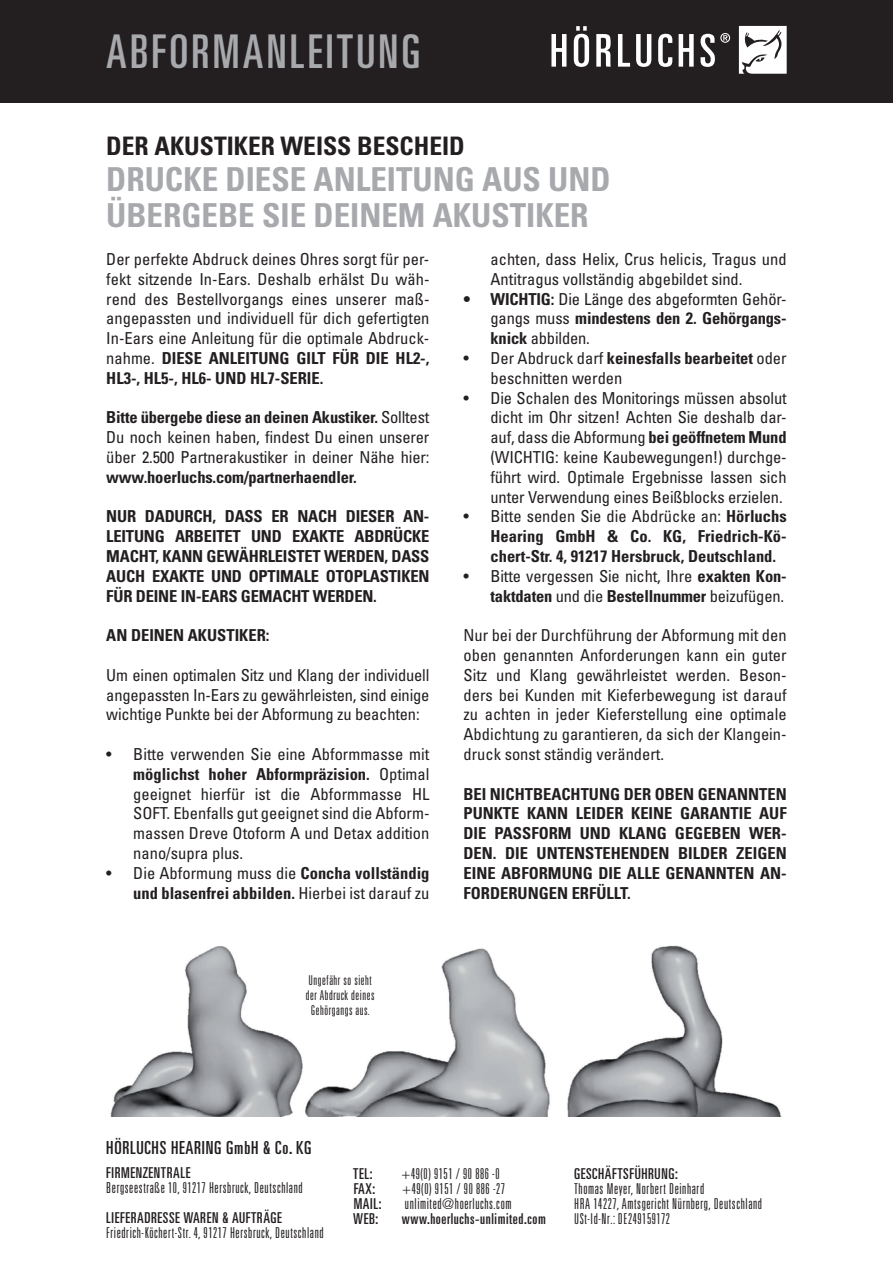
<style>
.page{position:relative;width:893px;height:1263px;background:#fff}
.page>*{position:absolute;margin:0;border:0;box-sizing:border-box;transform-origin:0 0}
.t1{font:ultra-condensed 46.5px "Univers LT Std";letter-spacing:.07em;color:#a8a9ad}
.t2{font:700 condensed 33px/36px "Univers LT Std";color:#a8a9ad}
.t3{font:700 condensed 25.5px "Univers LT Std";color:#231f20}
.t4{font:ultra-condensed 18px "Univers LT Std";letter-spacing:.04em;color:#231f20}
.t5{font:condensed 16.5px/19.8px "Univers LT Std";color:#231f20;text-align:justify}
.t6{font:700 condensed 16.5px/19.8px "Univers LT Std";color:#231f20;text-align:justify}
.t7{font:300 ultra-condensed 15px/15px "Univers LT Std";letter-spacing:.04em;color:#231f20}
.t8{font:ultra-condensed 15px "Univers LT Std";letter-spacing:.04em;color:#231f20}
.t9{font:300 ultra-condensed 13.5px/15px "Univers LT Std";letter-spacing:.04em;color:#231f20;text-align:center}
.s1{font-weight:700}
.s2{font-weight:400}
</style>
<div class="page">
<div style="left:0;top:0;width:893px;height:102px;background:#231f20"></div>
<svg style="left:551px;top:26px;width:179px;height:41px"></svg>
<svg style="left:739px;top:26px;width:48px;height:48px;background:#dfdfdf"></svg>
<img style="left:110px;top:945px;width:671px;height:171px">
<h1 class="t1" style="left:106px;top:25px;width:316px">ABFORMANLEITUNG</h1>
<h3 class="t3" style="left:106px;top:130px;width:360px">DER AKUSTIKER WEISS BESCHEID</h3>
<h2 class="t2" style="left:106px;top:161px;width:506px">DRUCKE DIESE ANLEITUNG AUS UND<br>ÜBERGEBE SIE DEINEM AKUSTIKER</h2>
<p class="t5" style="left:106px;top:249px;width:325px">Der perfekte Abdruck deines Ohres sorgt für per&shy;fekt sitzende In-Ears. Deshalb erhälst Du wäh&shy;rend des Bestellvorgangs eines unserer maß&shy;angepassten und individuell für dich gefertigten In-Ears eine Anleitung für die optimale Abdruck&shy;nahme. <span class="s1">DIESE ANLEITUNG GILT FÜR DIE HL2-, HL3-, HL5-, HL6- UND HL7-SERIE.</span></p>
<p class="t5" style="left:106px;top:407px;width:325px"><span class="s1">Bitte übergebe diese an deinen Akustiker.</span> Solltest Du noch keinen haben, findest Du einen unserer über 2.500 Partnerakustiker in deiner Nähe hier:</p>
<p class="t6" style="left:106px;top:467px;width:252px">www.hoerluchs.com/partnerhaendler.</p>
<p class="t6" style="left:106px;top:507px;width:325px">NUR DADURCH, DASS ER NACH DIESER AN-LEITUNG ARBEITET UND EXAKTE ABDRÜCKE MACHT, KANN GEWÄHRLEISTET WERDEN, DASS AUCH EXAKTE UND OPTIMALE OTOPLASTIKEN FÜR DEINE IN-EARS GEMACHT WERDEN.</p>
<p class="t6" style="left:106px;top:625px;width:165px">AN DEINEN AKUSTIKER:</p>
<p class="t5" style="left:106px;top:665px;width:325px">Um einen optimalen Sitz und Klang der individuell angepassten In-Ears zu gewährleisten, sind einige wichtige Punkte bei der Abformung zu beachten:</p>
<p class="t5" style="left:133px;top:744px;width:298px;text-indent:-27px">• Bitte verwenden Sie eine Abformmasse mit <span class="s1">möglichst hoher Abformpräzision.</span> Optimal geeignet hierfür ist die Abformmasse HL SOFT. Ebenfalls gut geeignet sind die Abform&shy;massen Dreve Otoform A und Detax addition nano/supra plus.</p>
<p class="t6" style="left:106px;top:863px;width:325px;text-align:right"><span class="s2">• Die Abformung muss die</span> Concha vollständig und blasenfrei abbilden. <span class="s2">Hierbei ist darauf zu</span></p>
<p class="t9" style="left:306px;top:972px;width:70px">Ungefähr so sieht der Abdruck deines<br>Gehörgangs aus.</p>
<p class="t5" style="left:490px;top:249px;width:298px">achten, dass Helix, Crus helicis, Tragus und<br>Antitragus vollständig abgebildet sind.</p>
<p class="t5" style="left:490px;top:289px;width:298px;text-indent:-27px"><span class="s1">• WICHTIG:</span> Die Länge des abgeformten Gehör&shy;gangs muss <span class="s1">mindestens den 2. Gehörgangs&shy;knick</span> abbilden.</p>
<p class="t5" style="left:490px;top:348px;width:298px;text-indent:-27px">• Der Abdruck darf <span class="s1">keinesfalls bearbeitet</span> oder beschnitten werden</p>
<p class="t5" style="left:490px;top:388px;width:298px;text-indent:-27px">• Die Schalen des Monitorings müssen absolut dicht im Ohr sitzen! Achten Sie deshalb dar&shy;auf, dass die Abformung <span class="s1">bei geöffnetem Mund </span>(WICHTIG: keine Kaubewegungen!) durchge&shy;führt wird. Optimale Ergebnisse lassen sich unter Verwendung eines Beißblocks erzielen.</p>
<p class="t6" style="left:490px;top:507px;width:298px;text-indent:-27px"><span class="s2">• Bitte senden Sie die Abdrücke an:</span> Hörluchs Hearing GmbH &amp; Co. KG, Friedrich-Kö&shy;chert-Str. 4, 91217 Hersbruck, Deutschland.</p>
<p class="t5" style="left:463px;top:566px;width:325px;text-align:right">• Bitte vergessen Sie nicht, Ihre <span class="s1">exakten Kon&shy;taktdaten</span> und die <span class="s1">Bestellnummer</span> beizufügen.</p>
<p class="t5" style="left:463px;top:625px;width:325px">Nur bei der Durchführung der Abformung mit den oben genannten Anforderungen kann ein guter Sitz und Klang gewährleistet werden. Beson&shy;ders bei Kunden mit Kieferbewegung ist darauf zu achten in jeder Kieferstellung eine optimale Abdichtung zu garantieren, da sich der Klangein&shy;druck sonst ständig verändert.</p>
<p class="t6" style="left:463px;top:784px;width:325px">BEI NICHTBEACHTUNG DER OBEN GENANNTEN PUNKTE KANN LEIDER KEINE GARANTIE AUF DIE PASSFORM UND KLANG GEGEBEN WER-DEN. DIE UNTENSTEHENDEN BILDER ZEIGEN EINE ABFORMUNG DIE ALLE GENANNTEN AN-FORDERUNGEN ERFÜLLT.</p>
<p class="t4" style="left:106px;top:1138px;width:207px">HÖRLUCHS HEARING GmbH &amp; Co. KG</p>
<p class="t8" style="left:106px;top:1164px;width:86px">FIRMENZENTRALE</p>
<p class="t7" style="left:106px;top:1180px;width:198px">Bergseestraße 10, 91217 Hersbruck, Deutschland</p>
<p class="t8" style="left:106px;top:1209px;width:177px">LIEFERADRESSE WAREN &amp; AUFTRÄGE</p>
<p class="t7" style="left:106px;top:1225px;width:219px">Friedrich-Köchert-Str. 4, 91217 Hersbruck, Deutschland</p>
<p class="t8" style="left:353px;top:1165px;width:21px">TEL:</p>
<p class="t7" style="left:401px;top:1166px;width:100px">+49(0) 9151 / 90 886 -0</p>
<p class="t8" style="left:354px;top:1180px;width:23px">FAX:</p>
<p class="t7" style="left:402px;top:1181px;width:104px">+49(0) 9151 / 90 886 -27</p>
<p class="t8" style="left:354px;top:1195px;width:29px">MAIL:</p>
<p class="t7" style="left:405px;top:1196px;width:108px">unlimited@hoerluchs.com</p>
<p class="t8" style="left:353px;top:1210px;width:27px">WEB:</p>
<p class="t8" style="left:402px;top:1210px;width:146px">www.hoerluchs-unlimited.com</p>
<p class="t8" style="left:574px;top:1165px;width:105px">GESCHÄFTSFÜHRUNG:</p>
<p class="t7" style="left:574px;top:1181px;width:189px">Thomas Meyer, Norbert Deinhard<br>HRA 14227, Amtsgericht Nürnberg, Deutschland<br>USt-Id-Nr.: DE249159172</p>
</div>
